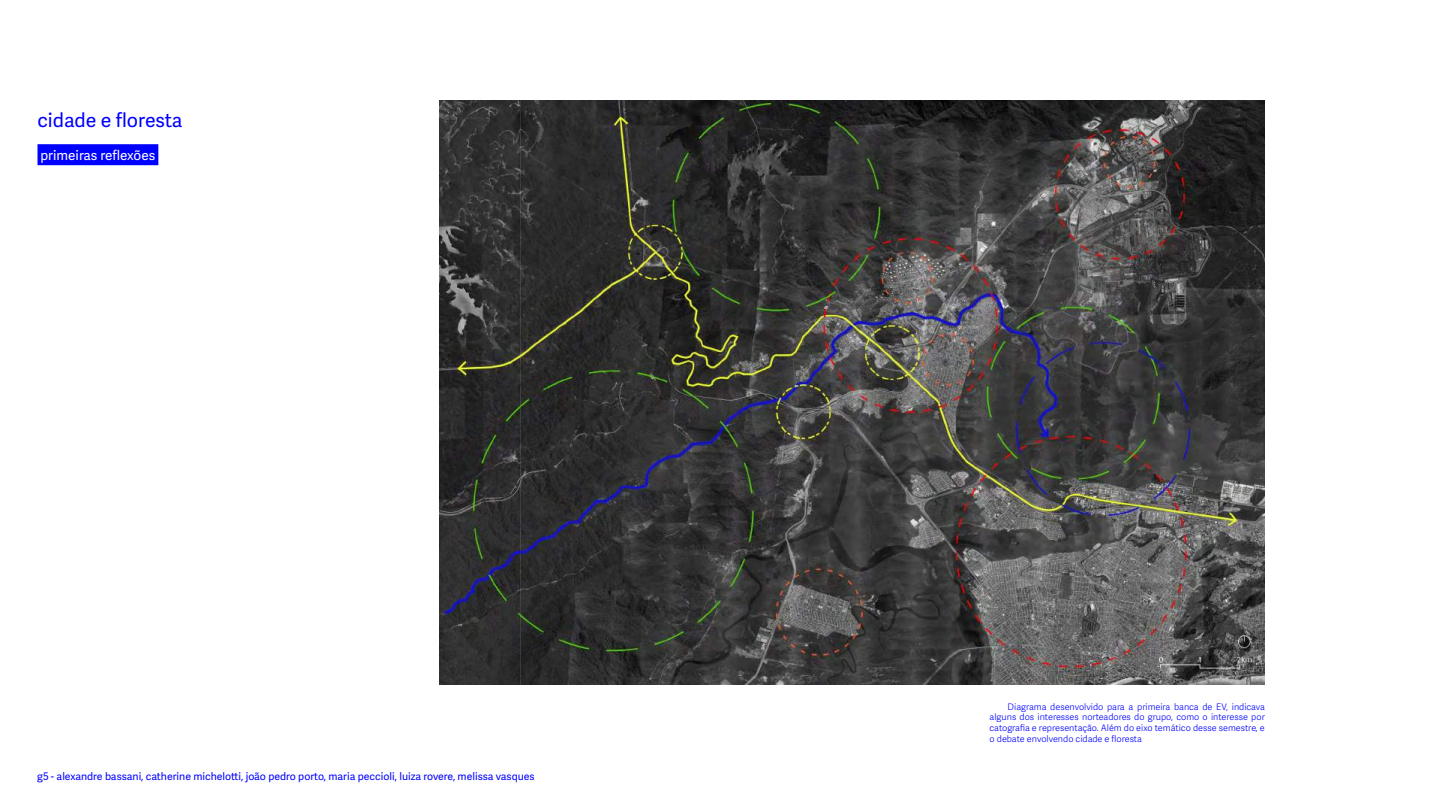
<style>
.page{position:relative;width:1440px;height:810px;background:#fff}
.page>*{position:absolute;margin:0;border:0;box-sizing:border-box;transform-origin:0 0}
.t1{font:19.5px "Adelle Sans";color:#00f}
.t2{font:13.5px "Adelle Sans";color:#fff}
.t3{font:10.5px "Adelle Sans";color:#00f}
.t4{font:300 9px/10.8px "Adelle Sans";color:#00f;text-align:justify}
</style>
<div class="page">
<div style="left:38px;top:144px;width:120px;height:21px;background:#00f"></div>
<img style="left:439px;top:100px;width:826px;height:584px">
<h1 class="t1" style="left:38px;top:109px;width:147px">cidade e floresta</h1>
<h2 class="t2" style="left:40px;top:147px;width:116px">primeiras reflexões</h2>
<p class="t3" style="left:37px;top:771px;width:499px">g5 - alexandre bassani, catherine michelotti, joão pedro porto, maria peccioli, luiza rovere, melissa vasques</p>
<p class="t4" style="left:990px;top:701px;width:277px;text-indent:18px">Diagrama desenvolvido para a primeira banca de EV, indicava alguns dos interesses norteadores do grupo, como o interesse por catografia e representação. Além do eixo temático desse semestre, e o debate envolvendo cidade e floresta</p>
</div>
